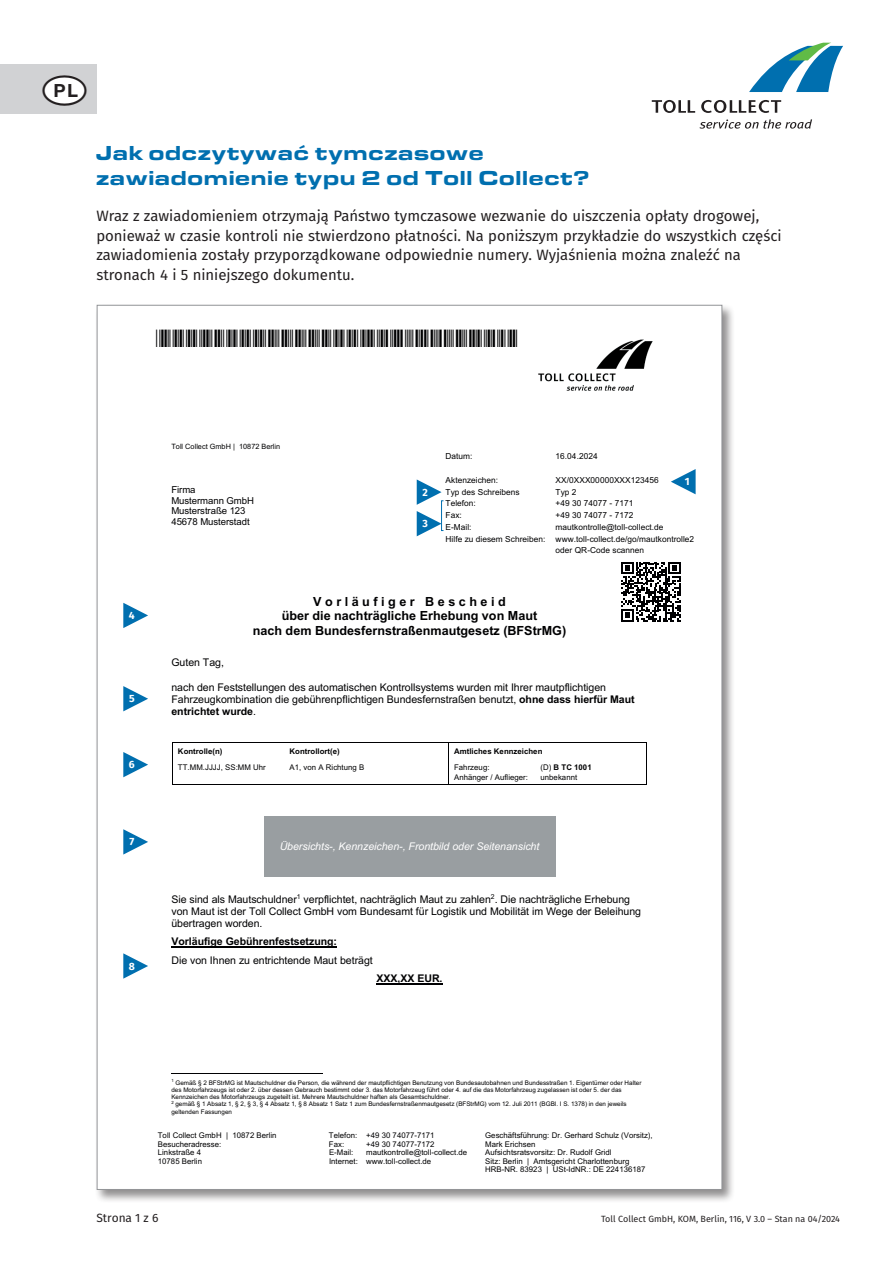
<style>
.page{position:relative;width:893px;height:1263px;background:#fff}
.page>*{position:absolute;margin:0;border:0;box-sizing:border-box;transform-origin:0 0}
.t1{font:900 21px/25.2px "Eurostile OT Ext";color:#006faf}
.t2{font:15px/19.5px "Fira Sans";color:#231f20}
.t3{font:700 12.6px/14.5px "Arial";color:#000002;text-align:center}
.t4{font:12px "Fira Sans";color:#231f20}
.t5{font:10.65px/12.1px "Arial";letter-spacing:-.005em;color:#000002}
.t6{font:italic 10.65px "Arial";letter-spacing:-.005em;color:#fff}
.t7{font:700 10.65px "Arial";letter-spacing:-.005em;color:#000002}
.t8{font:700 10.5px "Fira Sans";color:#fff}
.t9{font:9.6px/10.8px "Arial";letter-spacing:-.005em;color:#000002}
.t10{font:9px "Fira Sans";color:#231f20}
.t11{font:8.25px "Arial";letter-spacing:.005em;color:#000002}
.t12{font:7.8px/10.1px "Arial";letter-spacing:.005em;color:#000002}
.t13{font:700 7.8px "Arial";letter-spacing:.005em;color:#000002}
.t14{font:7.35px "Arial";letter-spacing:.005em;color:#000002}
.t15{font:6.3px/7.2px "Arial";color:#000002}
.s1{font-weight:700}
</style>
<div class="page">
<svg style="left:749px;top:43px;width:94px;height:49px"></svg>
<svg style="left:699px;top:119px;width:113px;height:10px"></svg>
<svg style="left:652px;top:100px;width:43px;height:13px"></svg>
<svg style="left:701px;top:100px;width:80px;height:13px"></svg>
<div style="left:95px;top:303px;width:641px;height:900px;background:#231f20;opacity:.5"></div>
<div style="left:97px;top:305px;width:625px;height:884px;background:#fff"></div>
<hr style="left:172px;top:742px;width:276px;height:1px;background:#000002">
<hr style="left:449px;top:742px;width:198px;height:1px;background:#000002">
<svg style="left:172px;top:743px;width:1px;height:42px"></svg>
<hr style="left:172px;top:785px;width:276px;height:1px;background:#000002">
<svg style="left:448px;top:742px;width:1px;height:43px"></svg>
<hr style="left:449px;top:785px;width:86px;height:1px;background:#000002">
<hr style="left:534px;top:785px;width:113px;height:1px;background:#000002">
<hr style="left:171px;top:946px;width:166px;height:1px;background:#000002">
<hr style="left:376px;top:983px;width:66px;height:1px;background:#000002">
<hr style="left:171px;top:1073px;width:152px;height:1px;background:#000002">
<div style="left:264px;top:816px;width:291px;height:61px;background:#999ea1"></div>
<img style="left:538px;top:339px;width:115px;height:52px">
<svg style="left:621px;top:562px;width:60px;height:59px"></svg>
<div style="left:0;top:64px;width:96px;height:49px;background:#d1d2d4"></div>
<svg style="left:417px;top:479px;width:25px;height:26px"></svg>
<svg style="left:417px;top:511px;width:25px;height:25px"></svg>
<svg style="left:123px;top:686px;width:25px;height:25px"></svg>
<svg style="left:123px;top:752px;width:25px;height:25px"></svg>
<svg style="left:123px;top:953px;width:25px;height:26px"></svg>
<svg style="left:123px;top:829px;width:25px;height:25px"></svg>
<svg style="left:123px;top:603px;width:25px;height:25px"></svg>
<svg style="left:671px;top:469px;width:25px;height:25px"></svg>
<div style="left:441px;top:500px;width:3px;height:31px;border:1px solid #006faf"></div>
<svg style="left:43px;top:75px;width:44px;height:30px"></svg>
<h1 class="t1" style="left:96px;top:140px;width:496px">Jak odczytywać tymczasowe zawiadomienie typu 2 od Toll Collect?</h1>
<p class="t2" style="left:96px;top:206px;width:687px">Wraz z zawiadomieniem otrzymają Państwo tymczasowe wezwanie do uiszczenia opłaty drogowej, ponieważ w czasie kontroli nie stwierdzono płatności. Na poniższym przykładzie do wszystkich części zawiadomienia zostały przyporządkowane odpowiednie numery. Wyjaśnienia można znaleźć na stronach 4 i 5 niniejszego dokumentu.</p>
<h3 class="t8" style="left:129px;top:606px;width:7px">4</h3>
<h3 class="t8" style="left:129px;top:690px;width:7px">5</h3>
<h3 class="t8" style="left:129px;top:756px;width:7px">6</h3>
<h3 class="t8" style="left:129px;top:833px;width:6px">7</h3>
<h3 class="t8" style="left:129px;top:957px;width:8px">8</h3>
<p class="t14" style="left:171px;top:441px;width:110px">Toll Collect GmbH | 10872 Berlin</p>
<h3 class="t9" style="left:171px;top:484px;width:84px">Firma<br>Mustermann GmbH<br>Musterstraße 123<br>45678 Musterstadt</h3>
<h3 class="t8" style="left:422px;top:483px;width:7px">2</h3>
<h3 class="t8" style="left:422px;top:515px;width:7px">3</h3>
<h3 class="t11" style="left:446px;top:451px;width:29px">Datum:</h3>
<h3 class="t11" style="left:556px;top:451px;width:43px">16.04.2024</h3>
<h3 class="t11" style="left:446px;top:474px;width:54px">Aktenzeichen:</h3>
<h3 class="t11" style="left:556px;top:474px;width:105px">XX/0XXX00000XXX123456</h3>
<h3 class="t11" style="left:446px;top:486px;width:76px">Typ des Schreibens</h3>
<h3 class="t11" style="left:556px;top:486px;width:22px">Typ 2</h3>
<h3 class="t11" style="left:446px;top:498px;width:32px">Telefon:</h3>
<h3 class="t11" style="left:556px;top:498px;width:79px">+49 30 74077 - 7171</h3>
<h3 class="t11" style="left:446px;top:510px;width:18px">Fax:</h3>
<h3 class="t11" style="left:556px;top:510px;width:79px">+49 30 74077 - 7172</h3>
<h3 class="t11" style="left:446px;top:521px;width:28px">E-Mail:</h3>
<h3 class="t11" style="left:556px;top:521px;width:109px">mautkontrolle@toll-collect.de</h3>
<h3 class="t11" style="left:446px;top:533px;width:250px">Hilfe zu diesem Schreiben: www.toll-collect.de/go/mautkontrolle2</h3>
<h3 class="t11" style="left:556px;top:545px;width:90px">oder QR-Code scannen</h3>
<h3 class="t8" style="left:685px;top:473px;width:6px">1</h3>
<h3 class="t3" style="left:253px;top:594px;width:315px">V o r l ä u f i g e r B e s c h e i d<br>über die nachträgliche Erhebung von Maut<br>nach dem Bundesfernstraßenmautgesetz (BFStrMG)</h3>
<h3 class="t5" style="left:171px;top:656px;width:54px">Guten Tag,</h3>
<h3 class="t5" style="left:171px;top:681px;width:465px">nach den Feststellungen des automatischen Kontrollsystems wurden mit Ihrer mautpflichtigen<br>Fahrzeugkombination die gebührenpflichtigen Bundesfernstraßen benutzt, <span class="s1">ohne dass hierfür Maut entrichtet wurde</span>.</h3>
<p class="t13" style="left:178px;top:745px;width:46px">Kontrolle(n)</p>
<p class="t13" style="left:290px;top:745px;width:52px">Kontrollort(e)</p>
<p class="t13" style="left:454px;top:745px;width:90px">Amtliches Kennzeichen</p>
<p class="t12" style="left:178px;top:762px;width:89px">TT.MM.JJJJ, SS:MM Uhr</p>
<p class="t12" style="left:290px;top:762px;width:76px">A1, von A Richtung B</p>
<p class="t12" style="left:454px;top:762px;width:75px">Fahrzeug:<br>Anhänger / Auflieger:</p>
<p class="t12" style="left:540px;top:762px;width:53px">(D) <span class="s1">B TC 1001 </span>unbekannt</p>
<h3 class="t6" style="left:280px;top:840px;width:261px">Übersichts-, Kennzeichen-, Frontbild oder Seitenansicht</h3>
<h3 class="t5" style="left:171px;top:893px;width:471px">Sie sind als Mautschuldner<sup>1</sup> verpflichtet, nachträglich Maut zu zahlen<sup>2</sup>. Die nachträgliche Erhebung von Maut ist der Toll Collect GmbH vom Bundesamt für Logistik und Mobilität im Wege der Beleihung übertragen worden.</h3>
<h3 class="t7" style="left:171px;top:934px;width:167px">Vorläufige Gebührenfestsetzung:</h3>
<h3 class="t5" style="left:171px;top:954px;width:203px">Die von Ihnen zu entrichtende Maut beträgt</h3>
<h3 class="t7" style="left:377px;top:971px;width:67px">XXX,XX EUR.</h3>
<p class="t15" style="left:171px;top:1079px;width:471px"><sup>1</sup> Gemäß § 2 BFStrMG ist Mautschuldner die Person, die während der mautpflichtigen Benutzung von Bundesautobahnen und Bundesstraßen 1. Eigentümer oder Halter des Motorfahrzeugs ist oder 2. über dessen Gebrauch bestimmt oder 3. das Motorfahrzeug führt oder 4. auf die das Motorfahrzeug zugelassen ist oder 5. der das Kennzeichen des Motorfahrzeugs zugeteilt ist. Mehrere Mautschuldner haften als Gesamtschuldner.<br><sup>2</sup> gemäß § 1 Absatz 1, § 2, § 3, § 4 Absatz 1, § 8 Absatz 1 Satz 1 zum Bundesfernstraßenmautgesetz (BFStrMG) vom 12. Juli 2011 (BGBl. I S. 1378) in den jeweils geltenden Fassungen</p>
<p class="t12" style="left:158px;top:1130px;width:120px">Toll Collect GmbH | 10872 Berlin</p>
<p class="t12" style="left:329px;top:1130px;width:107px">Telefon: +49 30 74077-7171</p>
<p class="t12" style="left:485px;top:1130px;width:169px">Geschäftsführung: Dr. Gerhard Schulz (Vorsitz),</p>
<p class="t12" style="left:158px;top:1139px;width:65px">Besucheradresse:</p>
<p class="t12" style="left:329px;top:1139px;width:17px">Fax:</p>
<p class="t12" style="left:366px;top:1139px;width:70px">+49 30 74077-7172</p>
<p class="t12" style="left:485px;top:1139px;width:52px">Mark Erichsen</p>
<p class="t12" style="left:158px;top:1147px;width:45px">Linkstraße 4</p>
<p class="t12" style="left:329px;top:1147px;width:26px">E-Mail:</p>
<p class="t12" style="left:366px;top:1147px;width:103px">mautkontrolle@toll-collect.de</p>
<p class="t12" style="left:485px;top:1147px;width:128px">Aufsichtsratsvorsitz: Dr. Rudolf Gridl</p>
<p class="t12" style="left:158px;top:1156px;width:46px">10785 Berlin</p>
<p class="t12" style="left:329px;top:1156px;width:104px">Internet: www.toll-collect.de</p>
<p class="t12" style="left:485px;top:1157px;width:162px;line-height:8.2px">Sitz: Berlin | Amtsgericht Charlottenburg<br>HRB-NR. 83923 | USt-IdNR.: DE 224136187</p>
<h3 class="t4" style="left:96px;top:1208px;width:63px">Strona 1 z 6</h3>
<h3 class="t10" style="left:601px;top:1211px;width:240px">Toll Collect GmbH, KOM, Berlin, 116, V 3.0 – Stan na 04/2024</h3>
</div>
